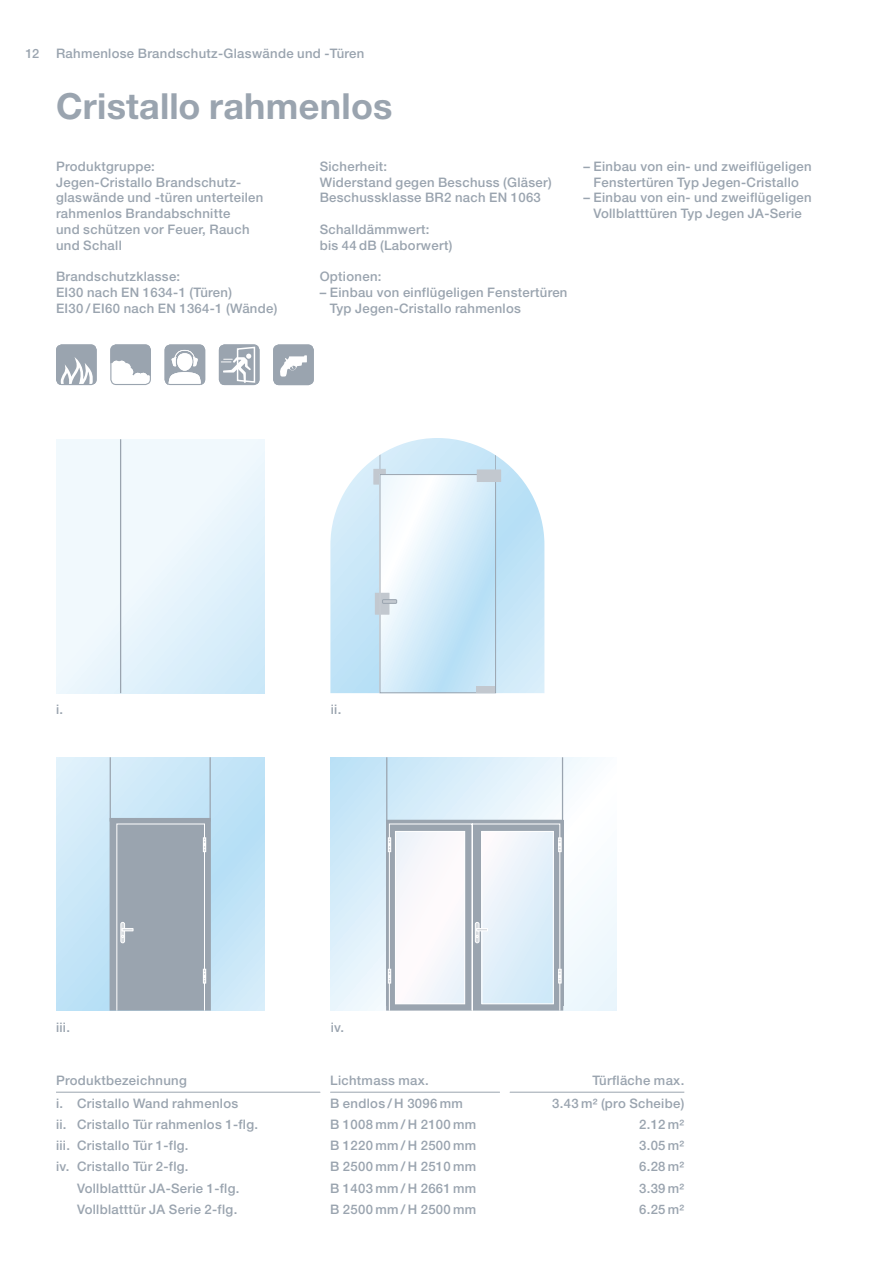
<style>
.page{position:relative;width:893px;height:1263px;background:#fff}
.page>*{position:absolute;margin:0;border:0;box-sizing:border-box;transform-origin:0 0}
.Body_text{font:700 36px "Helvetica Neue LT Pro";letter-spacing:.01em;color:#9aa4af}
.Body_text-2{font:500 13.2px/15.8px "Helvetica Neue LT Pro";letter-spacing:.025em;color:#9aa4af}
.Body_text-3{font:500 12.75px "Helvetica Neue LT Pro";color:#9aa4af}
</style>
<div class="page">
<svg style="left:330px;top:438px;width:214px;height:255px"></svg>
<svg style="left:495px;top:455px;width:1px;height:14px"></svg>
<svg style="left:380px;top:454px;width:1px;height:15px"></svg>
<svg style="left:56px;top:439px;width:208px;height:254px"></svg>
<hr style="left:120px;top:439px;width:1px;height:254px;background:#9aa4af">
<svg style="left:331px;top:757px;width:286px;height:253px"></svg>
<div style="left:386px;top:820px;width:177px;height:186px;background:#9aa4af"></div>
<svg style="left:388px;top:823px;width:173px;height:188px"></svg>
<hr style="left:562px;top:757px;width:1px;height:64px;background:#9aa4af">
<hr style="left:386px;top:757px;width:1px;height:64px;background:#9aa4af">
<svg style="left:56px;top:757px;width:208px;height:253px;background:#c7e6f7"></svg>
<div style="left:110px;top:818px;width:101px;height:193px;background:#9aa4af"></div>
<div style="left:117px;top:824px;width:88px;height:187px;border:1px solid #fff"></div>
<hr style="left:203px;top:838px;width:3px;height:14px;background:#fff">
<svg style="left:203px;top:969px;width:3px;height:14px"></svg>
<svg style="left:120px;top:922px;width:13px;height:21px"></svg>
<hr style="left:210px;top:757px;width:1px;height:64px;background:#9aa4af">
<hr style="left:110px;top:757px;width:1px;height:64px;background:#9aa4af">
<div style="left:373px;top:469px;width:13px;height:16px;background:#c2c8cf"></div>
<svg style="left:382px;top:476px;width:112px;height:215px"></svg>
<div style="left:380px;top:474px;width:116px;height:219px;border:1px solid #9aa4af"></div>
<div style="left:477px;top:469px;width:24px;height:13px;background:#c2c8cf"></div>
<div style="left:477px;top:686px;width:18px;height:6px;background:#c2c8cf"></div>
<svg style="left:375px;top:593px;width:14px;height:22px"></svg>
<div style="left:382px;top:599px;width:15px;height:4px;border:1px solid #9aa4af"></div>
<svg style="left:330px;top:1091px;width:354px;height:1px"></svg>
<hr style="left:56px;top:1092px;width:264px;height:1px;background:#9aa4af">
<hr style="left:330px;top:1092px;width:170px;height:1px;background:#9aa4af">
<hr style="left:510px;top:1092px;width:174px;height:1px;background:#9aa4af">
<div style="left:500px;top:1069px;width:10px;height:23px;background:#fff"></div>
<svg style="left:111px;top:346px;width:39px;height:38px"></svg>
<div style="left:110px;top:344px;width:41px;height:41px;border:1px solid #9aa4af;border-radius:5px"></div>
<svg style="left:165px;top:345px;width:40px;height:40px"></svg>
<div style="left:165px;top:344px;width:40px;height:41px;border:1px solid #9aa4af;border-radius:5px"></div>
<div style="left:219px;top:344px;width:40px;height:41px;background:#9aa4af;border-radius:6px"></div>
<svg style="left:221px;top:346px;width:35px;height:37px"></svg>
<div style="left:219px;top:344px;width:40px;height:41px;border:1px solid #9aa4af;border-radius:5px"></div>
<div style="left:56px;top:344px;width:41px;height:41px;background:#9aa4af;border-radius:6px"></div>
<svg style="left:61px;top:357px;width:32px;height:26px"></svg>
<div style="left:56px;top:344px;width:41px;height:41px;border:1px solid #9aa4af;border-radius:5px"></div>
<div style="left:273px;top:345px;width:41px;height:40px;background:#9aa4af;border-radius:6px"></div>
<svg style="left:280px;top:355px;width:27px;height:22px"></svg>
<div style="left:273px;top:344px;width:41px;height:41px;border:1px solid #9aa4af;border-radius:5px"></div>
<p class="Body_text-3" style="left:26px;top:46px;width:15px">12</p>
<p class="Body_text-2" style="left:56px;top:45px;width:310px">Rahmenlose Brandschutz-Glaswände und -Türen</p>
<p class="Body_text" style="left:56px;top:84px;width:338px">Cristallo rahmenlos</p>
<p class="Body_text-2" style="left:56px;top:158px;width:100px">Produktgruppe:</p>
<p class="Body_text-2" style="left:56px;top:174px;width:209px">Jegen-Cristallo Brandschutz&shy;glaswände und -türen unterteilen rahmenlos Brandabschnitte<br>und schützen vor Feuer, Rauch und Schall</p>
<p class="Body_text-2" style="left:56px;top:268px;width:126px">Brandschutzklasse:</p>
<p class="Body_text-2" style="left:56px;top:284px;width:177px">EI30 nach EN 1634-1 (Türen)</p>
<p class="Body_text-2" style="left:56px;top:300px;width:223px">EI30 / EI60 nach EN 1364-1 (Wände)</p>
<p class="Body_text-2" style="left:320px;top:158px;width:69px">Sicherheit:</p>
<p class="Body_text-2" style="left:320px;top:174px;width:234px">Widerstand gegen Beschuss (Gläser)</p>
<p class="Body_text-2" style="left:320px;top:190px;width:223px">Beschussklasse BR2 nach EN 1063</p>
<p class="Body_text-2" style="left:320px;top:221px;width:111px">Schalldämmwert:</p>
<p class="Body_text-2" style="left:320px;top:237px;width:134px">bis 44 dB (Laborwert)</p>
<p class="Body_text-2" style="left:320px;top:268px;width:63px">Optionen:</p>
<p class="Body_text-2" style="left:330px;top:284px;width:239px;text-indent:-10px">– Einbau von einflügeligen Fenstertüren<br>Typ Jegen-Cristallo rahmenlos</p>
<p class="Body_text-2" style="left:583px;top:158px;width:230px;text-align:center">– Einbau von ein- und zweiflügeligen<br>Fenstertüren Typ Jegen-Cristallo</p>
<p class="Body_text-2" style="left:583px;top:190px;width:230px;text-align:center">– Einbau von ein- und zweiflügeligen<br>Vollblatttüren Typ Jegen JA-Serie</p>
<p class="Body_text-2" style="left:56px;top:702px;width:9px">i.</p>
<p class="Body_text-2" style="left:331px;top:702px;width:12px">ii.</p>
<p class="Body_text-2" style="left:56px;top:1019px;width:16px">iii.</p>
<p class="Body_text-2" style="left:331px;top:1019px;width:15px">iv.</p>
<p class="Body_text-2" style="left:56px;top:1072px;width:132px">Produktbezeichnung</p>
<p class="Body_text-2" style="left:330px;top:1072px;width:100px">Lichtmass max.</p>
<p class="Body_text-2" style="left:592px;top:1072px;width:93px">Türfläche max.</p>
<p class="Body_text-2" style="left:56px;top:1095px;width:184px">i. Cristallo Wand rahmenlos</p>
<p class="Body_text-2" style="left:330px;top:1095px;width:134px">B endlos / H 3096 mm</p>
<p class="Body_text-2" style="left:552px;top:1095px;width:134px">3.43 m2 (pro Scheibe)</p>
<p class="Body_text-2" style="left:56px;top:1116px;width:204px">ii. Cristallo Tür rahmenlos 1-flg.</p>
<p class="Body_text-2" style="left:330px;top:1116px;width:148px">B 1008 mm / H 2100 mm</p>
<p class="Body_text-2" style="left:639px;top:1116px;width:46px">2.12 m2</p>
<p class="Body_text-2" style="left:56px;top:1137px;width:134px">iii. Cristallo Tür 1-flg.</p>
<p class="Body_text-2" style="left:330px;top:1137px;width:148px">B 1220 mm / H 2500 mm</p>
<p class="Body_text-2" style="left:639px;top:1137px;width:46px">3.05 m2</p>
<p class="Body_text-2" style="left:56px;top:1158px;width:134px">iv. Cristallo Tür 2-flg.</p>
<p class="Body_text-2" style="left:330px;top:1158px;width:148px">B 2500 mm / H 2510 mm</p>
<p class="Body_text-2" style="left:639px;top:1158px;width:46px">6.28 m2</p>
<p class="Body_text-2" style="left:77px;top:1180px;width:164px">Vollblatttür JA-Serie 1-flg.</p>
<p class="Body_text-2" style="left:330px;top:1180px;width:148px">B 1403 mm / H 2661 mm</p>
<p class="Body_text-2" style="left:639px;top:1180px;width:46px">3.39 m2</p>
<p class="Body_text-2" style="left:77px;top:1201px;width:162px">Vollblatttür JA Serie 2-flg.</p>
<p class="Body_text-2" style="left:330px;top:1201px;width:148px">B 2500 mm / H 2500 mm</p>
<p class="Body_text-2" style="left:639px;top:1201px;width:46px">6.25 m2</p>
</div>
